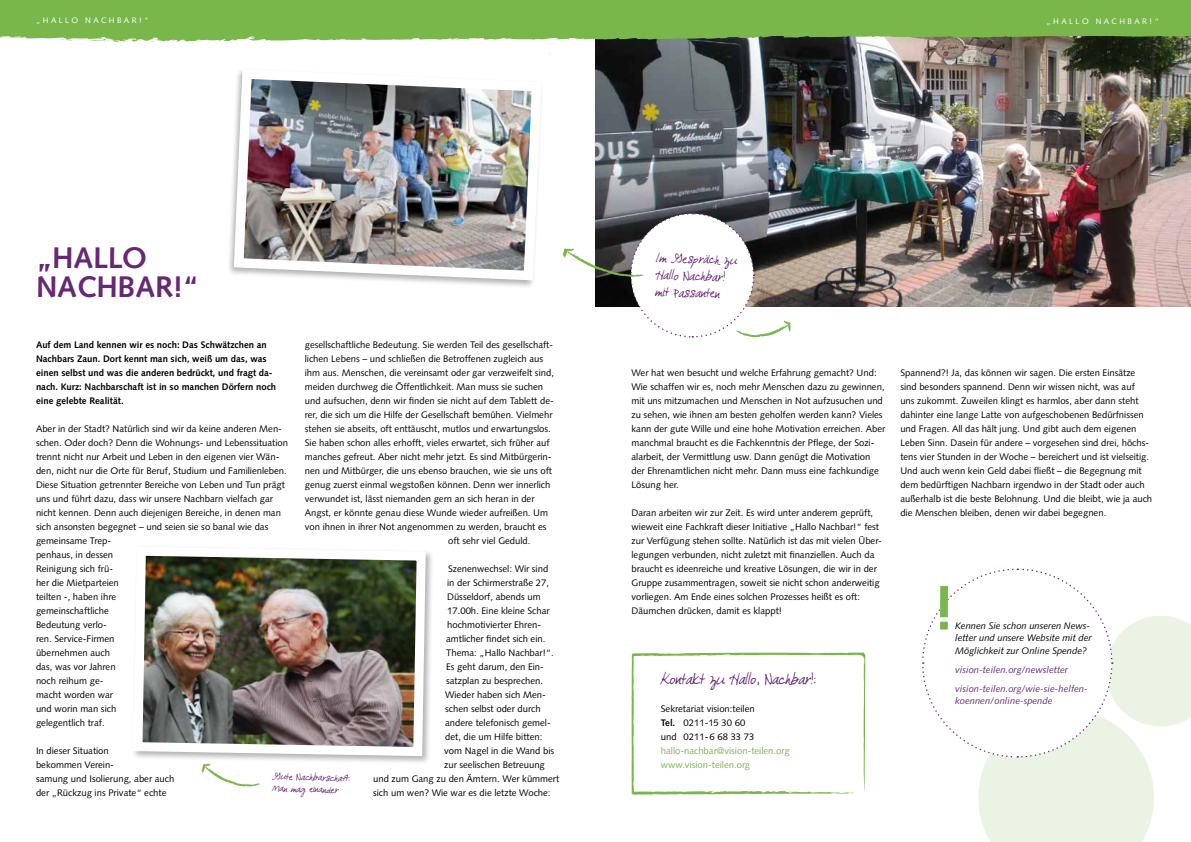
<style>
.page{position:relative;width:1191px;height:842px;background:#fff}
.page>*{position:absolute;margin:0;border:0;box-sizing:border-box;transform-origin:0 0}
.t1{font:700 63px "Syntax";color:#79b74b}
.t2{font:700 29.8px/29.8px "Syntax";letter-spacing:-.01em;color:#662974}
.t3{font:19px "Comeunto Me DE";color:#662974}
.t4{font:16px/17px "Comeunto Me DE";color:#662974}
.t5{font:12px/12px "Comeunto Me DE";color:#662974}
.t6{font:9.5px/14px "Syntax";color:#000}
.t7{font:700 9.5px/14px "Syntax";color:#000}
.t8{font:italic 9.5px/19px "Syntax";letter-spacing:-.005em;color:#662974}
.t9{font:italic 9.5px/12px "Syntax";letter-spacing:-.005em;color:#000}
.t10{font:9.5px/14px "Syntax";color:#79b74b}
.t11{font:8px "Syntax";letter-spacing:.3em;color:#fff}
.s1{font-weight:700}
</style>
<div class="page">
<img style="left:595px;top:42px;width:596px;height:264px">
<svg style="left:0;top:35px;width:1191px;height:7px"></svg>
<div style="left:0;top:0;width:1191px;height:35px;background:#79b74b"></div>
<svg style="left:922px;top:568px;width:269px;height:274px"></svg>
<div style="left:131px;top:544px;width:303px;height:220px;background:#000;opacity:.3"></div>
<img style="left:131px;top:544px;width:299px;height:217px">
<svg style="left:201px;top:763px;width:59px;height:24px"></svg>
<svg style="left:631px;top:652px;width:235px;height:143px"></svg>
<img style="left:229px;top:70px;width:313px;height:215px">
<svg style="left:562px;top:212px;width:230px;height:126px"></svg>
<p class="t11" style="left:36px;top:15px;width:22px">„Hall</p>
<p class="t11" style="left:72px;top:15px;width:45px">o Na chba</p>
<p class="t11" style="left:132px;top:15px;width:18px">r!“</p>
<p class="t11" style="left:1046px;top:16px;width:22px">„Hall</p>
<p class="t11" style="left:1082px;top:16px;width:45px">o Na chba</p>
<p class="t11" style="left:1142px;top:16px;width:18px">r!“</p>
<h2 class="t2" style="left:36px;top:243px;width:165px">„Hallo<br>Nach bar!“</h2>
<p class="t7" style="left:36px;top:338px;width:242px">Auf dem Land kennen wir es noch: Das Schwätzchen an Nachbars Zaun. Dort kennt man sich, weiß um das, was einen selbst und was die anderen bedrückt, und fragt da&shy;nach. Kurz: Nachbarschaft ist in so manchen Dörfern noch eine gelebte Realität.</p>
<p class="t6" style="left:36px;top:422px;width:254px">Aber in der Stadt? Natürlich sind wir da keine anderen Men&shy;schen. Oder doch? Denn die Wohnungs- und Lebenssituation trennt nicht nur Arbeit und Leben in den eigenen vier Wän&shy;den, nicht nur die Orte für Beruf, Studium und Familienleben.<br>Diese Situation getrennter Bereiche von Leben und Tun prägt uns und führt dazu, dass wir unsere Nachbarn vielfach gar nicht kennen. Denn auch diejenigen Bereiche, in denen man sich ansonsten begegnet – und seien sie so banal wie das gemeinsame Trep-<br>penhaus, in dessen<br>Reinigung sich frü-<br>her die Mietparteien<br>teilten -, haben ihre<br>gemeinschaftliche<br>Bedeutung verlo-<br>ren. Service-Firmen<br>übernehmen auch<br>das, was vor Jahren<br>noch reihum ge-<br>macht worden war<br>und worin man sich<br>gelegentlich traf.</p>
<p class="t6" style="left:36px;top:744px;width:140px">In dieser Situation<br>bekommen Verein-<br>samung und Isolierung, aber auch der „Rückzug ins Private“ echte</p>
<p class="t6" style="left:305px;top:338px;width:250px">gesellschaftliche Bedeutung. Sie werden Teil des gesellschaft-</p>
<p class="t6" style="left:305px;top:352px;width:240px">lichen Lebens – und schließen die Betroffenen zugleich aus</p>
<p class="t6" style="left:305px;top:366px;width:251px">ihm aus. Menschen, die vereinsamt oder gar verzweifelt sind,</p>
<p class="t6" style="left:305px;top:380px;width:240px">meiden durchweg die Öffentlichkeit. Man muss sie suchen</p>
<p class="t6" style="left:305px;top:394px;width:250px">und aufsuchen, denn wir finden sie nicht auf dem Tablett de-</p>
<p class="t6" style="left:305px;top:408px;width:249px">rer, die sich um die Hilfe der Gesellschaft bemühen. Vielmehr</p>
<p class="t6" style="left:305px;top:422px;width:248px">stehen sie abseits, oft enttäuscht, mutlos und erwartungslos.</p>
<p class="t6" style="left:305px;top:436px;width:246px">Sie haben schon alles erhofft, vieles erwartet, sich früher auf</p>
<p class="t6" style="left:305px;top:450px;width:248px">manches gefreut. Aber nicht mehr jetzt. Es sind Mitbürgerin-</p>
<p class="t6" style="left:305px;top:464px;width:249px">nen und Mitbürger, die uns ebenso brauchen, wie sie uns oft</p>
<p class="t6" style="left:305px;top:478px;width:247px">genug zuerst einmal wegstoßen können. Denn wer innerlich</p>
<p class="t6" style="left:305px;top:492px;width:231px">verwundet ist, lässt niemanden gern an sich heran in der</p>
<p class="t6" style="left:305px;top:506px;width:245px">Angst, er könnte genau diese Wunde wieder aufreißen. Um</p>
<p class="t6" style="left:305px;top:520px;width:243px">von ihnen in ihrer Not angenommen zu werden, braucht es</p>
<p class="t6" style="left:448px;top:534px;width:84px">oft sehr viel Geduld.</p>
<p class="t6" style="left:448px;top:562px;width:102px">Szenenwechsel: Wir sind</p>
<p class="t6" style="left:447px;top:576px;width:103px">in der Schirmerstraße 27,</p>
<p class="t6" style="left:447px;top:590px;width:95px">Düsseldorf, abends um</p>
<p class="t6" style="left:447px;top:604px;width:104px">17.00h. Eine kleine Schar</p>
<p class="t6" style="left:447px;top:618px;width:95px">hochmotivierter Ehren-</p>
<p class="t6" style="left:446px;top:632px;width:101px">amtlicher findet sich ein.</p>
<p class="t6" style="left:446px;top:646px;width:109px">Thema: „Hallo Nachbar!“.</p>
<p class="t6" style="left:446px;top:660px;width:99px">Es geht darum, den Ein-</p>
<p class="t6" style="left:446px;top:674px;width:99px">satzplan zu besprechen.</p>
<p class="t6" style="left:445px;top:688px;width:102px">Wieder haben sich Men-</p>
<p class="t6" style="left:445px;top:702px;width:97px">schen selbst oder durch</p>
<p class="t6" style="left:445px;top:716px;width:107px">andere telefonisch gemel-</p>
<p class="t6" style="left:445px;top:730px;width:99px">det, die um Hilfe bitten:</p>
<p class="t6" style="left:444px;top:744px;width:111px">vom Nagel in die Wand bis</p>
<p class="t6" style="left:444px;top:758px;width:102px">zur seelischen Betreuung</p>
<p class="t6" style="left:373px;top:772px;width:188px">und zum Gang zu den Ämtern. Wer kümmert</p>
<p class="t6" style="left:373px;top:786px;width:179px">sich um wen? Wie war es die letzte Woche:</p>
<p class="t5" style="left:272px;top:771px;width:80px;rotate:1deg">Gute Nachbarschaft:<br>Man mag einander</p>
<h3 class="t4" style="left:656px;top:250px;width:83px;rotate:1deg">Im Gespräch zu<br>Hallo Nachbar! mit Passanten</h3>
<p class="t6" style="left:631px;top:366px;width:255px">Wer hat wen besucht und welche Erfahrung gemacht? Und:<br>Wie schaffen wir es, noch mehr Menschen dazu zu gewinnen, mit uns mitzumachen und Menschen in Not aufzusuchen und zu sehen, wie ihnen am besten geholfen werden kann? Vieles kann der gute Wille und eine hohe Motivation erreichen. Aber manchmal braucht es die Fachkenntnis der Pflege, der Sozi&shy;alarbeit, der Vermittlung usw. Dann genügt die Motivation der Ehrenamtlichen nicht mehr. Dann muss eine fachkundige Lösung her.</p>
<p class="t6" style="left:631px;top:506px;width:252px">Daran arbeiten wir zur Zeit. Es wird unter anderem geprüft, wieweit eine Fachkraft dieser Initiative „Hallo Nachbar!“ fest zur Verfügung stehen sollte. Natürlich ist das mit vielen Über&shy;legungen verbunden, nicht zuletzt mit finanziellen. Auch da braucht es ideenreiche und kreative Lösungen, die wir in der Gruppe zusammentragen, soweit sie nicht schon anderweitig vorliegen. Am Ende eines solchen Prozesses heißt es oft:<br>Däumchen drücken, damit es klappt!</p>
<h3 class="t3" style="left:661px;top:668px;width:157px">Kontakt zu Hallo, Nachbar!:</h3>
<p class="t6" style="left:661px;top:702px;width:95px">Sekretariat vision:teilen<br><span class="s1">Tel.</span> 0211-15 30 60 und 0211-6 68 33 73</p>
<p class="t10" style="left:661px;top:744px;width:130px">hallo-nachbar@vision-teilen.org www.vision-teilen.org</p>
<p class="t6" style="left:900px;top:366px;width:253px">Spannend?! Ja, das können wir sagen. Die ersten Einsätze sind besonders spannend. Denn wir wissen nicht, was auf<br>uns zukommt. Zuweilen klingt es harmlos, aber dann steht dahinter eine lange Latte von aufgeschobenen Bedürfnissen und Fragen. All das hält jung. Und gibt auch dem eigenen Leben Sinn. Dasein für andere – vorgesehen sind drei, höchs&shy;tens vier Stunden in der Woche – bereichert und ist vielseitig.<br>Und auch wenn kein Geld dabei fließt – die Begegnung mit dem bedürftigen Nachbarn irgendwo in der Stadt oder auch außerhalb ist die beste Belohnung. Und die bleibt, wie ja auch die Menschen bleiben, denen wir dabei begegnen.</p>
<h1 class="t1" style="left:933px;top:572px;width:22px">!</h1>
<p class="t9" style="left:955px;top:620px;width:138px">Kennen Sie schon unseren News&shy;letter und unsere Website mit der</p>
<p class="t9" style="left:955px;top:645px;width:133px">Möglichkeit zur Online Spende?</p>
<p class="t8" style="left:955px;top:660px;width:134px">vision-teilen.org/newsletter vision-teilen.org/wie-sie-helfen-</p>
<p class="t8" style="left:955px;top:691px;width:99px">koennen/online-spende</p>
</div>
